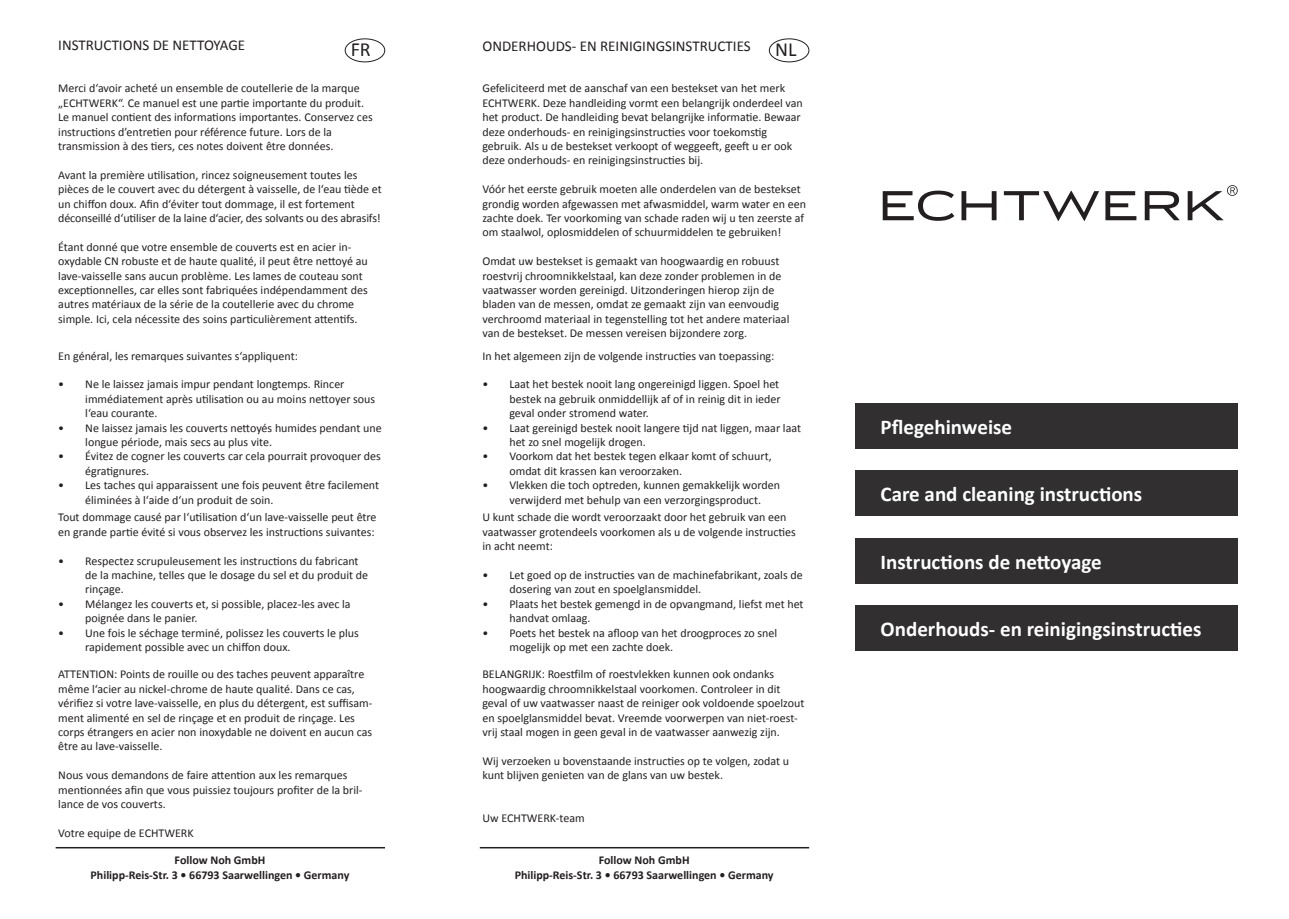
<style>
.page{position:relative;width:1289px;height:919px;background:#fff}
.page>*{position:absolute;margin:0;border:0;box-sizing:border-box;transform-origin:0 0}
.t1{font:700 21px "Calibri";color:#fff}
.t2{font:20.1px "Calibri";color:#231f20}
.t3{font:15px "Calibri";color:#231f20}
.t4{font:12px/14.4px "Calibri";color:#231f20}
.t5{font:700 12px "Calibri";color:#231f20}
</style>
<div class="page">
<svg style="left:882px;top:191px;width:72px;height:30px"></svg>
<svg style="left:961px;top:191px;width:35px;height:29px"></svg>
<svg style="left:1003px;top:191px;width:96px;height:30px"></svg>
<svg style="left:1105px;top:191px;width:31px;height:29px"></svg>
<svg style="left:1144px;top:191px;width:35px;height:29px"></svg>
<svg style="left:1187px;top:185px;width:50px;height:35px"></svg>
<div style="left:855px;top:605px;width:382px;height:46px;background:#312f30"></div>
<div style="left:855px;top:538px;width:382px;height:45px;background:#312f30"></div>
<div style="left:855px;top:470px;width:382px;height:46px;background:#312f30"></div>
<div style="left:855px;top:403px;width:382px;height:45px;background:#312f30"></div>
<hr style="left:480px;top:846px;width:329px;height:2px;background:#231f20">
<hr style="left:56px;top:846px;width:329px;height:2px;background:#231f20">
<div style="left:345px;top:39px;width:40px;height:23px;border:1px solid #231f20;border-radius:50%"></div>
<div style="left:769px;top:39px;width:40px;height:23px;border:1px solid #231f20;border-radius:50%"></div>
<p class="t3" style="left:58px;top:35px;width:188px">INSTRUCTIONS DE NETTOYAGE</p>
<p class="t4" style="left:58px;top:81px;width:316px">Merci d‘avoir acheté un ensemble de coutellerie de la marque „ECHTWERK“. Ce manuel est une partie importante du produit.<br>Le manuel contient des informations importantes. Conservez ces instructions d’entretien pour référence future. Lors de la transmission à des tiers, ces notes doivent être données.</p>
<p class="t4" style="left:58px;top:168px;width:325px">Avant la première utilisation, rincez soigneusement toutes les pièces de le couvert avec du détergent à vaisselle, de l‘eau tiède et un chiffon doux. Afin d‘éviter tout dommage, il est fortement déconseillé d‘utiliser de la laine d‘acier, des solvants ou des abrasifs!</p>
<p class="t4" style="left:58px;top:240px;width:311px">Étant donné que votre ensemble de couverts est en acier in&shy;oxydable CN robuste et de haute qualité, il peut être nettoyé au lave-vaisselle sans aucun problème. Les lames de couteau sont exceptionnelles, car elles sont fabriquées indépendamment des autres matériaux de la série de la coutellerie avec du chrome simple. Ici, cela nécessite des soins particulièrement attentifs.</p>
<p class="t3" style="left:482px;top:37px;width:270px">ONDERHOUDS- EN REINIGINGSINSTRUCTIES</p>
<p class="t4" style="left:482px;top:81px;width:322px">Gefeliciteerd met de aanschaf van een bestekset van het merk ECHTWERK. Deze handleiding vormt een belangrijk onderdeel van het product. De handleiding bevat belangrijke informatie. Bewaar deze onderhouds- en reinigingsinstructies voor toekomstig gebruik. Als u de bestekset verkoopt of weggeeft, geeft u er ook deze onderhouds- en reinigingsinstructies bij.</p>
<p class="t4" style="left:482px;top:182px;width:325px">Vóór het eerste gebruik moeten alle onderdelen van de bestekset grondig worden afgewassen met afwasmiddel, warm water en een zachte doek. Ter voorkoming van schade raden wij u ten zeerste af om staalwol, oplosmiddelen of schuurmiddelen te gebruiken!</p>
<p class="t4" style="left:482px;top:254px;width:308px">Omdat uw bestekset is gemaakt van hoogwaardig en robuust roestvrij chroomnikkelstaal, kan deze zonder problemen in de vaatwasser worden gereinigd. Uitzonderingen hierop zijn de bladen van de messen, omdat ze gemaakt zijn van eenvoudig verchroomd materiaal in tegenstelling tot het andere materiaal van de bestekset. De messen vereisen bijzondere zorg.</p>
<p class="t2" style="left:351px;top:37px;width:22px">FR</p>
<p class="t2" style="left:775px;top:37px;width:23px">NL</p>
<p class="t4" style="left:58px;top:348px;width:241px">En général, les remarques suivantes s‘appliquent:</p>
<p class="t4" style="left:85px;top:377px;width:291px;text-indent:-27px">• Ne le laissez jamais impur pendant longtemps. Rincer immédiatement après utilisation ou au moins nettoyer sous l‘eau courante.</p>
<p class="t4" style="left:85px;top:420px;width:298px;text-indent:-27px">• Ne laissez jamais les couverts nettoyés humides pendant une longue période, mais secs au plus vite.</p>
<p class="t4" style="left:85px;top:449px;width:297px;text-indent:-27px">• Évitez de cogner les couverts car cela pourrait provoquer des égratignures.</p>
<p class="t4" style="left:85px;top:478px;width:295px;text-indent:-27px">• Les taches qui apparaissent une fois peuvent être facilement éliminées à l‘aide d‘un produit de soin.</p>
<p class="t4" style="left:58px;top:510px;width:320px">Tout dommage causé par l‘utilisation d‘un lave-vaisselle peut être en grande partie évité si vous observez les instructions suivantes:</p>
<p class="t4" style="left:85px;top:553px;width:284px;text-indent:-27px">• Respectez scrupuleusement les instructions du fabricant de la machine, telles que le dosage du sel et du produit de rinçage.</p>
<p class="t4" style="left:85px;top:596px;width:267px;text-indent:-27px">• Mélangez les couverts et, si possible, placez-les avec la poignée dans le panier.</p>
<p class="t4" style="left:85px;top:625px;width:275px;text-indent:-27px">• Une fois le séchage terminé, polissez les couverts le plus rapidement possible avec un chiffon doux.</p>
<p class="t4" style="left:58px;top:667px;width:316px">ATTENTION: Points de rouille ou des taches peuvent apparaître même l‘acier au nickel-chrome de haute qualité. Dans ce cas, vérifiez si votre lave-vaisselle, en plus du détergent, est suffisam&shy;ment alimenté en sel de rinçage et en produit de rinçage. Les corps étrangers en acier non inoxydable ne doivent en aucun cas être au lave-vaisselle.</p>
<p class="t4" style="left:58px;top:768px;width:306px">Nous vous demandons de faire attention aux les remarques mentionnées afin que vous puissiez toujours profiter de la bril&shy;lance de vos couverts.</p>
<p class="t4" style="left:58px;top:825px;width:137px">Votre equipe de ECHTWERK</p>
<p class="t5" style="left:175px;top:852px;width:92px">Follow Noh GmbH</p>
<p class="t5" style="left:91px;top:866px;width:260px">Philipp-Reis-Str. 3 • 66793 Saarwellingen • Germany</p>
<p class="t4" style="left:482px;top:348px;width:293px">In het algemeen zijn de volgende instructies van toepassing:</p>
<p class="t4" style="left:509px;top:377px;width:273px;text-align:justify;text-indent:-27px">• Laat het bestek nooit lang ongereinigd liggen. Spoel het bestek na gebruik onmiddellijk af of in reinig dit in ieder geval onder stromend water.</p>
<p class="t4" style="left:509px;top:420px;width:293px;text-indent:-27px">• Laat gereinigd bestek nooit langere tijd nat liggen, maar laat het zo snel mogelijk drogen.</p>
<p class="t4" style="left:509px;top:449px;width:264px;text-indent:-27px">• Voorkom dat het bestek tegen elkaar komt of schuurt, omdat dit krassen kan veroorzaken.</p>
<p class="t4" style="left:509px;top:478px;width:272px;text-indent:-27px">• Vlekken die toch optreden, kunnen gemakkelijk worden verwijderd met behulp van een verzorgingsproduct.</p>
<p class="t4" style="left:482px;top:510px;width:315px">U kunt schade die wordt veroorzaakt door het gebruik van een vaatwasser grotendeels voorkomen als u de volgende instructies in acht neemt:</p>
<p class="t4" style="left:509px;top:567px;width:295px;text-indent:-27px">• Let goed op de instructies van de machinefabrikant, zoals de dosering van zout en spoelglansmiddel.</p>
<p class="t4" style="left:509px;top:596px;width:296px;text-indent:-27px">• Plaats het bestek gemengd in de opvangmand, liefst met het handvat omlaag.</p>
<p class="t4" style="left:509px;top:625px;width:269px;text-indent:-27px">• Poets het bestek na afloop van het droogproces zo snel mogelijk op met een zachte doek.</p>
<p class="t4" style="left:482px;top:667px;width:323px">BELANGRIJK: Roestfilm of roestvlekken kunnen ook ondanks hoogwaardig chroomnikkelstaal voorkomen. Controleer in dit geval of uw vaatwasser naast de reiniger ook voldoende spoelzout en spoelglansmiddel bevat. Vreemde voorwerpen van niet-roest&shy;vrij staal mogen in geen geval in de vaatwasser aanwezig zijn.</p>
<p class="t4" style="left:482px;top:753px;width:308px">Wij verzoeken u bovenstaande instructies op te volgen, zodat u kunt blijven genieten van de glans van uw bestek.</p>
<p class="t4" style="left:482px;top:811px;width:104px">Uw ECHTWERK-team</p>
<p class="t5" style="left:599px;top:852px;width:92px">Follow Noh GmbH</p>
<p class="t5" style="left:514px;top:866px;width:260px">Philipp-Reis-Str. 3 • 66793 Saarwellingen • Germany</p>
<p class="t1" style="left:880px;top:413px;width:133px">Pflegehinweise</p>
<p class="t1" style="left:880px;top:480px;width:263px">Care and cleaning instructions</p>
<p class="t1" style="left:880px;top:548px;width:223px">Instructions de nettoyage</p>
<p class="t1" style="left:880px;top:615px;width:322px">Onderhouds- en reinigingsinstructies</p>
</div>
